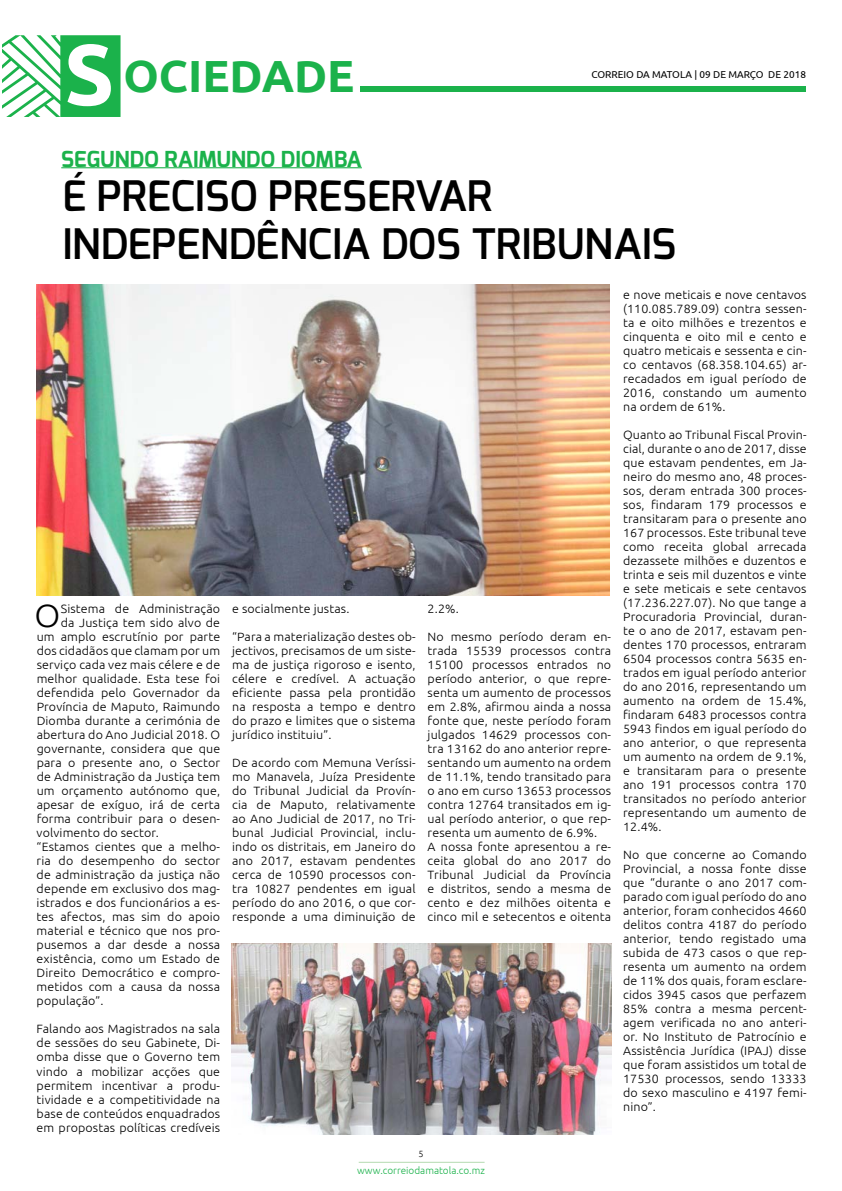
<style>
.page{position:relative;width:842px;height:1191px;background:#fff}
.page>*{position:absolute;margin:0;border:0;box-sizing:border-box;transform-origin:0 0}
.t1{font:700 45px "Ubuntu";color:#1bb24b}
.t2{font:600 42px/48px "Exo";color:#000}
.t3{font:300 32.2px "Ubuntu";color:#000;scale:1.04 1}
.t4{font:700 22px "Exo";color:#1bb24b}
.t5{font:300 12px/14px "Ubuntu";letter-spacing:.01em;color:#000;text-align:justify;scale:1.04 1}
.t6{font:10px "Ubuntu";color:#000}
.t7{font:300 10px "Ubuntu";color:#1bb24b}
.t8{font:300 9px "Ubuntu";color:#000}
.s1{font-size:86px;color:#fff}
</style>
<div class="page">
<svg style="left:2px;top:35px;width:119px;height:82px"></svg>
<hr style="left:359px;top:1161px;width:126px;height:1px;background:#b4dbb0">
<div style="left:360px;top:86px;width:446px;height:5px;background:#1bb24b"></div>
<img style="left:36px;top:285px;width:574px;height:310px">
<img style="left:231px;top:943px;width:380px;height:191px">
<hr style="left:61px;top:167px;width:301px;height:1px;background:#1bb24b">
<h1 class="t1" style="left:64px;top:49px;width:292px"><span class="s1">S</span> OCIEDADE</h1>
<h3 class="t4" style="left:61px;top:145px;width:302px">SEGUNDO RAIMUNDO DIOMBA</h3>
<p class="t6" style="left:591px;top:69px;width:216px">CORREIO DA MATOLA | 09 DE MARÇO DE 2018</p>
<h2 class="t2" style="left:62px;top:172px;width:615px">É PRECISO PRESERVAR<br>INDEPENDÊNCIA DOS TRIBUNAIS</h2>
<h3 class="t3" style="left:35px;top:596px;width:26px">O</h3>
<p class="t5" style="left:61px;top:602px;width:155px">Sistema de Administração</p>
<p class="t5" style="left:61px;top:616px;width:155px">da Justiça tem sido alvo de</p>
<p class="t5" style="left:37px;top:630px;width:178px">um amplo escrutínio por parte</p>
<p class="t5" style="left:37px;top:644px;width:178px">dos cidadãos que clamam por um</p>
<p class="t5" style="left:37px;top:658px;width:178px">serviço cada vez mais célere e de</p>
<p class="t5" style="left:37px;top:672px;width:178px">melhor qualidade. Esta tese foi</p>
<p class="t5" style="left:37px;top:686px;width:178px">defendida pelo Governador da</p>
<p class="t5" style="left:37px;top:700px;width:178px">Província de Maputo, Raimundo</p>
<p class="t5" style="left:37px;top:714px;width:178px">Diomba durante a cerimónia de</p>
<p class="t5" style="left:37px;top:728px;width:178px">abertura do Ano Judicial 2018. O</p>
<p class="t5" style="left:37px;top:742px;width:178px">governante, considera que que</p>
<p class="t5" style="left:37px;top:756px;width:178px">para o presente ano, o Sector</p>
<p class="t5" style="left:37px;top:770px;width:178px">de Administração da Justiça tem</p>
<p class="t5" style="left:37px;top:784px;width:178px">um orçamento autónomo que,</p>
<p class="t5" style="left:37px;top:798px;width:178px">apesar de exíguo, irá de certa</p>
<p class="t5" style="left:37px;top:812px;width:178px">forma contribuir para o desen-</p>
<p class="t5" style="left:37px;top:826px;width:119px">volvimento do sector.</p>
<p class="t5" style="left:37px;top:840px;width:178px">“Estamos cientes que a melho-</p>
<p class="t5" style="left:37px;top:854px;width:178px">ria do desempenho do sector</p>
<p class="t5" style="left:37px;top:868px;width:178px">de administração da justiça não</p>
<p class="t5" style="left:37px;top:882px;width:178px">depende em exclusivo dos mag-</p>
<p class="t5" style="left:37px;top:896px;width:178px">istrados e dos funcionários a es-</p>
<p class="t5" style="left:37px;top:910px;width:178px">tes afectos, mas sim do apoio</p>
<p class="t5" style="left:37px;top:924px;width:178px">material e técnico que nos pro-</p>
<p class="t5" style="left:37px;top:938px;width:178px">pusemos a dar desde a nossa</p>
<p class="t5" style="left:37px;top:952px;width:178px">existência, como um Estado de</p>
<p class="t5" style="left:37px;top:966px;width:178px">Direito Democrático e compro-</p>
<p class="t5" style="left:37px;top:980px;width:178px">metidos com a causa da nossa</p>
<p class="t5" style="left:37px;top:994px;width:66px">população”.</p>
<p class="t5" style="left:37px;top:1022px;width:178px">Falando aos Magistrados na sala de sessões do seu Gabinete, Di&shy;omba disse que o Governo tem vindo a mobilizar acções que permitem incentivar a produ&shy;tividade e a competitividade na base de conteúdos enquadrados em propostas políticas credíveis</p>
<p class="t5" style="left:232px;top:602px;width:114px">e socialmente justas.</p>
<p class="t5" style="left:232px;top:630px;width:178px">“Para a materialização destes ob&shy;jectivos, precisamos de um siste&shy;ma de justiça rigoroso e isento, célere e credível. A actuação eficiente passa pela prontidão na resposta a tempo e dentro do prazo e limites que o sistema jurídico instituiu”.</p>
<p class="t5" style="left:232px;top:756px;width:178px">De acordo com Memuna Veríssi&shy;mo Manavela, Juíza Presidente do Tribunal Judicial da Provín&shy;cia de Maputo, relativamente ao Ano Judicial de 2017, no Tri&shy;bunal Judicial Provincial, inclu&shy;indo os distritais, em Janeiro do ano 2017, estavam pendentes cerca de 10590 processos con&shy;tra 10827 pendentes em igual período do ano 2016, o que cor&shy;responde a uma diminuição de</p>
<p class="t5" style="left:428px;top:602px;width:31px">2.2%.</p>
<p class="t5" style="left:428px;top:630px;width:178px;text-align:left">No mesmo período deram en&shy;trada 15539 processos contra<br>15100 processos entrados no período anterior, o que repre&shy;senta um aumento de processos em 2.8%, afirmou ainda a nossa fonte que, neste período foram julgados 14629 processos con&shy;tra 13162 do ano anterior repre&shy;sentando um aumento na ordem de 11.1%, tendo transitado para o ano em curso 13653 processos contra 12764 transitados em ig&shy;ual período anterior, o que rep&shy;resenta um aumento de 6.9%.<br>A nossa fonte apresentou a re&shy;ceita global do ano 2017 do<br>Tribunal Judicial da Província e distritos, sendo a mesma de cento e dez milhões oitenta e cinco mil e setecentos e oitenta</p>
<p class="t8" style="left:418px;top:1148px;width:7px">5</p>
<p class="t7" style="left:357px;top:1164px;width:129px">www.correiodamatola.co.mz</p>
<p class="t5" style="left:623px;top:287px;width:178px">e nove meticais e nove centavos (110.085.789.09) contra sessen&shy;ta e oito milhões e trezentos e cinquenta e oito mil e cento e quatro meticais e sessenta e cin&shy;co centavos (68.358.104.65) ar&shy;recadados em igual período de 2016, constando um aumento na ordem de 61%.</p>
<p class="t5" style="left:623px;top:427px;width:178px">Quanto ao Tribunal Fiscal Provin&shy;cial, durante o ano de 2017, disse que estavam pendentes, em Ja&shy;neiro do mesmo ano, 48 proces&shy;sos, deram entrada 300 proces&shy;sos, findaram 179 processos e transitaram para o presente ano 167 processos. Este tribunal teve como receita global arrecada dezassete milhões e duzentos e trinta e seis mil duzentos e vinte e sete meticais e sete centavos (17.236.227.07). No que tange a Procuradoria Provincial, duran&shy;te o ano de 2017, estavam pen&shy;dentes 170 processos, entraram 6504 processos contra 5635 en&shy;trados em igual período anterior do ano 2016, representando um aumento na ordem de 15.4%, findaram 6483 processos contra 5943 findos em igual período do ano anterior, o que representa um aumento na ordem de 9.1%, e transitaram para o presente ano 191 processos contra 170 transitados no período anterior representando um aumento de 12.4%.</p>
<p class="t5" style="left:623px;top:847px;width:178px">No que concerne ao Comando Provincial, a nossa fonte disse que “durante o ano 2017 com&shy;parado com igual período do ano anterior, foram conhecidos 4660 delitos contra 4187 do período anterior, tendo registado uma subida de 473 casos o que rep&shy;resenta um aumento na ordem de 11% dos quais, foram esclare&shy;cidos 3945 casos que perfazem 85% contra a mesma percent&shy;agem verificada no ano anteri&shy;or. No Instituto de Patrocínio e Assistência Jurídica (IPAJ) disse que foram assistidos um total de 17530 processos, sendo 13333 do sexo masculino e 4197 femi&shy;nino”.</p>
</div>
